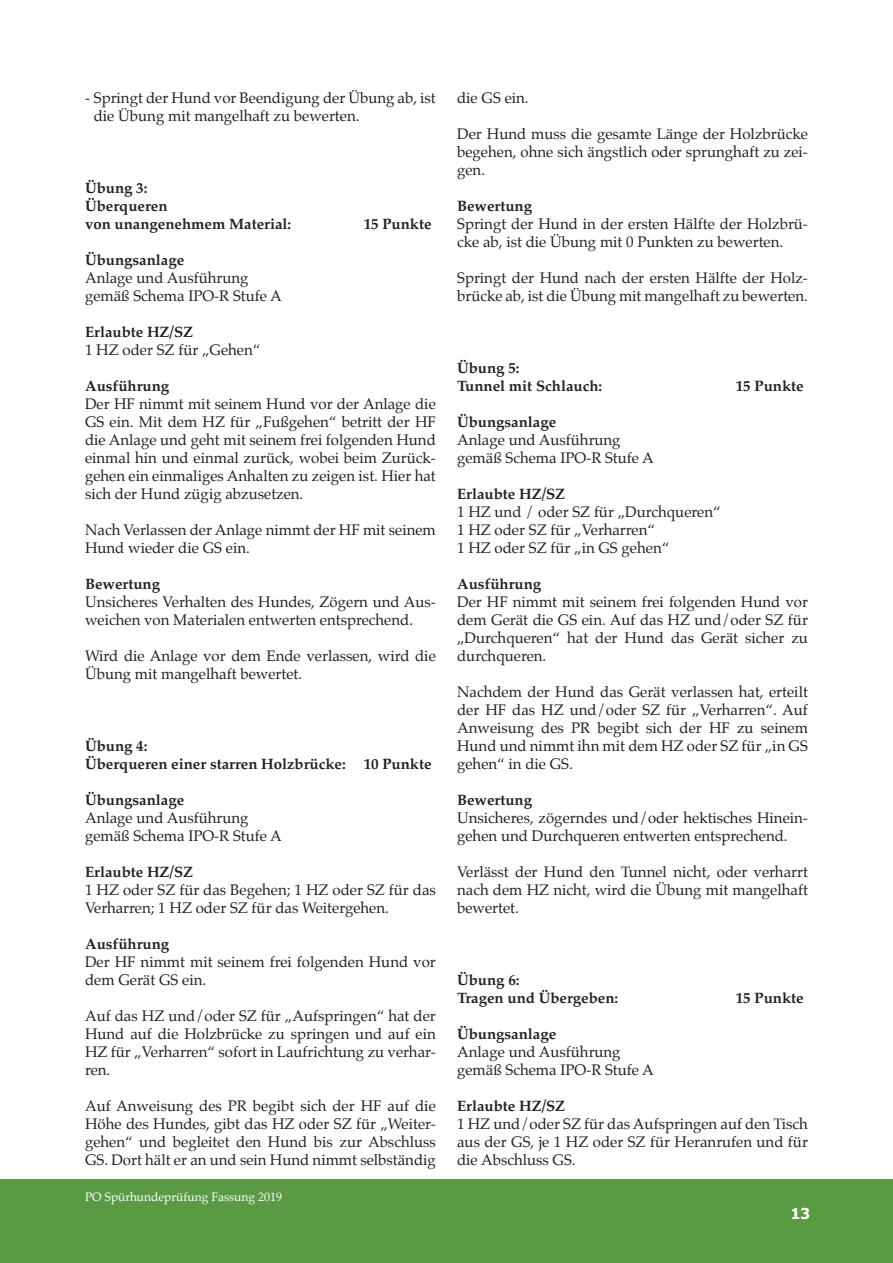
<style>
.page{position:relative;width:893px;height:1263px;background:#fff}
.page>*{position:absolute;margin:0;border:0;box-sizing:border-box;transform-origin:0 0}
.Grundschrift{font:15px/18px "Palatino";color:#231f20}
.Grundschrift-2{font:700 15px "Palatino";color:#231f20}
.t1{font:700 15px "Tahoma";color:#fff}
.t2{font:12px "Palatino";color:#fff}
</style>
<div class="page">
<div style="left:0;top:1180px;width:893px;height:83px;background:#5a9a43"></div>
<p class="Grundschrift" style="left:94px;top:89px;width:344px;text-indent:-9px">- Springt der Hund vor Beendigung der Übung ab, ist die Übung mit mangelhaft zu bewerten.</p>
<p class="Grundschrift-2" style="left:85px;top:175px;width:64px">Übung 3:</p>
<p class="Grundschrift-2" style="left:85px;top:193px;width:84px">Überqueren</p>
<p class="Grundschrift-2" style="left:85px;top:211px;width:208px">von unangenehmem Material:</p>
<p class="Grundschrift-2" style="left:364px;top:211px;width:69px">15 Punkte</p>
<p class="Grundschrift-2" style="left:85px;top:247px;width:101px">Übungsanlage</p>
<p class="Grundschrift" style="left:85px;top:269px;width:165px">Anlage und Ausführung</p>
<p class="Grundschrift" style="left:85px;top:287px;width:198px">gemäß Schema IPO-R Stufe A</p>
<p class="Grundschrift-2" style="left:85px;top:319px;width:110px">Erlaubte HZ/SZ</p>
<p class="Grundschrift" style="left:85px;top:341px;width:177px">1 HZ oder SZ für „Gehen“</p>
<p class="Grundschrift-2" style="left:85px;top:373px;width:86px">Ausführung</p>
<p class="Grundschrift" style="left:85px;top:395px;width:352px;text-align:justify">Der HF nimmt mit seinem Hund vor der Anlage die GS ein. Mit dem HZ für „Fußgehen“ betritt der HF die Anlage und geht mit seinem frei folgenden Hund einmal hin und einmal zurück, wobei beim Zurück&shy;gehen ein einmaliges Anhalten zu zeigen ist. Hier hat sich der Hund zügig abzusetzen.</p>
<p class="Grundschrift" style="left:85px;top:521px;width:352px">Nach Verlassen der Anlage nimmt der HF mit seinem<br>Hund wieder die GS ein.</p>
<p class="Grundschrift-2" style="left:85px;top:571px;width:77px">Bewertung</p>
<p class="Grundschrift" style="left:85px;top:593px;width:352px">Unsicheres Verhalten des Hundes, Zögern und Aus&shy;weichen von Materialen entwerten entsprechend.</p>
<p class="Grundschrift" style="left:85px;top:647px;width:352px">Wird die Anlage vor dem Ende verlassen, wird die<br>Übung mit mangelhaft bewertet.</p>
<p class="Grundschrift-2" style="left:85px;top:733px;width:64px">Übung 4:</p>
<p class="Grundschrift-2" style="left:85px;top:751px;width:348px">Überqueren einer starren Holzbrücke: 10 Punkte</p>
<p class="Grundschrift-2" style="left:85px;top:787px;width:101px">Übungsanlage</p>
<p class="Grundschrift" style="left:85px;top:809px;width:165px">Anlage und Ausführung</p>
<p class="Grundschrift" style="left:85px;top:827px;width:198px">gemäß Schema IPO-R Stufe A</p>
<p class="Grundschrift-2" style="left:85px;top:859px;width:110px">Erlaubte HZ/SZ</p>
<p class="Grundschrift" style="left:85px;top:881px;width:352px">1 HZ oder SZ für das Begehen; 1 HZ oder SZ für das<br>Verharren; 1 HZ oder SZ für das Weitergehen.</p>
<p class="Grundschrift-2" style="left:85px;top:931px;width:86px">Ausführung</p>
<p class="Grundschrift" style="left:85px;top:953px;width:352px">Der HF nimmt mit seinem frei folgenden Hund vor dem Gerät GS ein.</p>
<p class="Grundschrift" style="left:85px;top:1007px;width:352px;text-align:justify">Auf das HZ und/oder SZ für „Aufspringen“ hat der Hund auf die Holzbrücke zu springen und auf ein HZ für „Verharren“ sofort in Laufrichtung zu verhar&shy;ren.</p>
<p class="Grundschrift" style="left:85px;top:1097px;width:352px;text-align:justify">Auf Anweisung des PR begibt sich der HF auf die Höhe des Hundes, gibt das HZ oder SZ für „Weiter&shy;gehen“ und begleitet den Hund bis zur Abschluss GS. Dort hält er an und sein Hund nimmt selbständig</p>
<p class="t2" style="left:85px;top:1187px;width:199px">PO Spürhundeprüfung Fassung 2019</p>
<p class="Grundschrift" style="left:457px;top:89px;width:73px">die GS ein.</p>
<p class="Grundschrift" style="left:457px;top:125px;width:352px;text-align:justify">Der Hund muss die gesamte Länge der Holzbrücke begehen, ohne sich ängstlich oder sprunghaft zu zei&shy;gen.</p>
<p class="Grundschrift-2" style="left:457px;top:193px;width:76px">Bewertung</p>
<p class="Grundschrift" style="left:457px;top:215px;width:352px">Springt der Hund in der ersten Hälfte der Holzbrü&shy;cke ab, ist die Übung mit 0 Punkten zu bewerten.</p>
<p class="Grundschrift" style="left:457px;top:269px;width:352px">Springt der Hund nach der ersten Hälfte der Holz&shy;brücke ab, ist die Übung mit mangelhaft zu bewerten.</p>
<p class="Grundschrift-2" style="left:457px;top:355px;width:64px">Übung 5:</p>
<p class="Grundschrift-2" style="left:457px;top:373px;width:147px">Tunnel mit Schlauch:</p>
<p class="Grundschrift-2" style="left:736px;top:373px;width:69px">15 Punkte</p>
<p class="Grundschrift-2" style="left:457px;top:409px;width:101px">Übungsanlage</p>
<p class="Grundschrift" style="left:457px;top:431px;width:165px">Anlage und Ausführung</p>
<p class="Grundschrift" style="left:457px;top:449px;width:198px">gemäß Schema IPO-R Stufe A</p>
<p class="Grundschrift-2" style="left:457px;top:481px;width:110px">Erlaubte HZ/SZ</p>
<p class="Grundschrift" style="left:457px;top:503px;width:265px">1 HZ und / oder SZ für „Durchqueren“</p>
<p class="Grundschrift" style="left:457px;top:521px;width:199px">1 HZ oder SZ für „Verharren“</p>
<p class="Grundschrift" style="left:457px;top:539px;width:214px">1 HZ oder SZ für „in GS gehen“</p>
<p class="Grundschrift-2" style="left:457px;top:571px;width:86px">Ausführung</p>
<p class="Grundschrift" style="left:457px;top:593px;width:352px;text-align:justify">Der HF nimmt mit seinem frei folgenden Hund vor dem Gerät die GS ein. Auf das HZ und/oder SZ für „Durchqueren“ hat der Hund das Gerät sicher zu durchqueren.</p>
<p class="Grundschrift" style="left:457px;top:683px;width:352px;text-align:justify">Nachdem der Hund das Gerät verlassen hat, erteilt der HF das HZ und/oder SZ für „Verharren“. Auf Anweisung des PR begibt sich der HF zu seinem Hund und nimmt ihn mit dem HZ oder SZ für „in GS gehen“ in die GS.</p>
<p class="Grundschrift-2" style="left:457px;top:787px;width:76px">Bewertung</p>
<p class="Grundschrift" style="left:457px;top:809px;width:352px">Unsicheres, zögerndes und/oder hektisches Hinein&shy;gehen und Durchqueren entwerten entsprechend.</p>
<p class="Grundschrift" style="left:457px;top:863px;width:352px;text-align:justify">Verlässt der Hund den Tunnel nicht, oder verharrt nach dem HZ nicht, wird die Übung mit mangelhaft bewertet.</p>
<p class="Grundschrift-2" style="left:457px;top:967px;width:64px">Übung 6:</p>
<p class="Grundschrift-2" style="left:457px;top:985px;width:163px">Tragen und Übergeben:</p>
<p class="Grundschrift-2" style="left:736px;top:985px;width:69px">15 Punkte</p>
<p class="Grundschrift-2" style="left:457px;top:1021px;width:101px">Übungsanlage</p>
<p class="Grundschrift" style="left:457px;top:1043px;width:165px">Anlage und Ausführung</p>
<p class="Grundschrift" style="left:457px;top:1061px;width:198px">gemäß Schema IPO-R Stufe A</p>
<p class="Grundschrift-2" style="left:457px;top:1093px;width:110px">Erlaubte HZ/SZ</p>
<p class="Grundschrift" style="left:457px;top:1115px;width:352px;text-align:justify">1 HZ und/oder SZ für das Aufspringen auf den Tisch aus der GS, je 1 HZ oder SZ für Heranrufen und für die Abschluss GS.</p>
<p class="t1" style="left:791px;top:1203px;width:21px">13</p>
</div>
